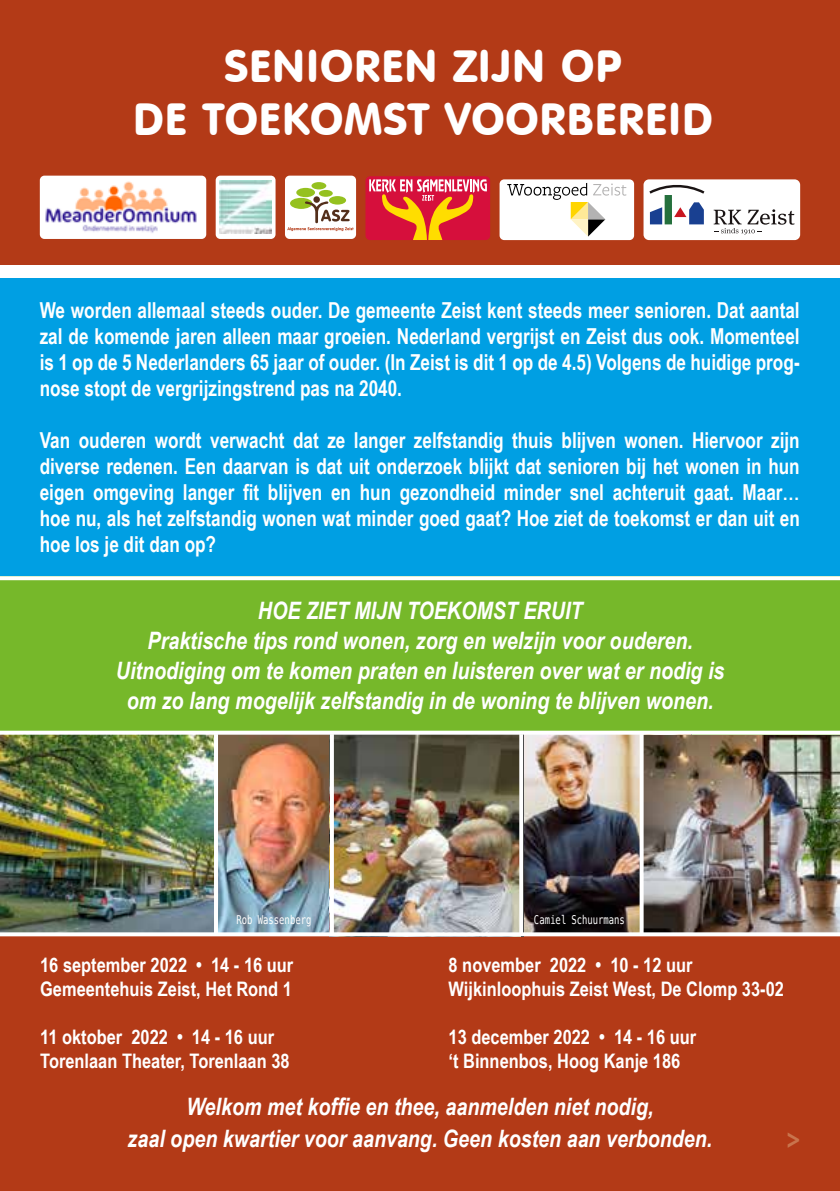
<style>
.page{position:relative;width:840px;height:1191px;background:#fff}
.page>*{position:absolute;margin:0;border:0;box-sizing:border-box;transform-origin:0 0}
.t1{font:44px/52.8px "VAG Rounded BT";letter-spacing:.02em;color:#fff;text-align:center}
.t2{font:italic 700 28px "Arial Narrow";color:#c9744d}
.t3{font:italic 700 24px/30px "Arial Narrow";color:#fff;text-align:center}
.t4{font:700 22px/26px "Arial Narrow";color:#fff;text-align:justify;scale:.95 1}
.t5{font:700 20px/24px "Arial Narrow";color:#fff}
.t6{font:12px "Menlo";color:#fff;scale:.74 1}
</style>
<div class="page">
<div style="left:0;top:901px;width:839px;height:290px;background:#b33a17"></div>
<div style="left:0;top:563px;width:839px;height:181px;background:#76b82a"></div>
<img style="left:218px;top:734px;width:112px;height:198px">
<img style="left:523px;top:734px;width:166px;height:198px">
<div style="left:0;top:0;width:839px;height:264px;background:#b33a17"></div>
<div style="left:0;top:278px;width:839px;height:298px;background:#009fe3"></div>
<img style="left:0;top:734px;width:214px;height:198px">
<img style="left:334px;top:734px;width:185px;height:198px">
<svg style="left:0;top:576px;width:839px;height:4px;background:#f7fbf3"></svg>
<svg style="left:0;top:730px;width:839px;height:4px;background:#e7f2da"></svg>
<img style="left:643px;top:735px;width:196px;height:197px">
<svg style="left:0;top:932px;width:839px;height:4px;background:#f2f3f3"></svg>
<hr style="left:214px;top:734px;width:4px;height:200px;background:#fff">
<svg style="left:330px;top:734px;width:4px;height:200px"></svg>
<svg style="left:519px;top:734px;width:4px;height:200px"></svg>
<svg style="left:639px;top:734px;width:4px;height:200px"></svg>
<img style="left:40px;top:176px;width:166px;height:63px">
<svg style="left:215px;top:176px;width:60px;height:63px"></svg>
<img style="left:220px;top:181px;width:51px;height:53px">
<svg style="left:365px;top:176px;width:125px;height:64px;background:#e14c43"></svg>
<div style="left:285px;top:176px;width:71px;height:63px;background:#fff;border-radius:5px"></div>
<div style="left:290px;top:198px;width:22px;height:11px;background:#95c11f;border-radius:50%"></div>
<div style="left:329px;top:196px;width:17px;height:9px;background:#95c11f;border-radius:50%"></div>
<div style="left:311px;top:182px;width:15px;height:7px;background:#95c11f;border-radius:50%"></div>
<div style="left:319px;top:190px;width:13px;height:7px;background:#95c11f;border-radius:50%"></div>
<div style="left:296px;top:188px;width:19px;height:9px;background:#95c11f;border-radius:50%"></div>
<div style="left:313px;top:196px;width:7px;height:7px;background:#532f1b;border-radius:50%"></div>
<svg style="left:287px;top:201px;width:66px;height:30px"></svg>
<div style="left:499px;top:179px;width:134px;height:61px;background:#fff;border-radius:5px"></div>
<svg style="left:507px;top:183px;width:119px;height:54px"></svg>
<div style="left:643px;top:179px;width:156px;height:61px;background:#fff;border-radius:5px"></div>
<svg style="left:713px;top:209px;width:81px;height:26px"></svg>
<svg style="left:649px;top:207px;width:12px;height:17px"></svg>
<div style="left:664px;top:195px;width:7px;height:29px;background:#25703d"></div>
<svg style="left:674px;top:202px;width:29px;height:22px"></svg>
<svg style="left:649px;top:185px;width:55px;height:9px"></svg>
<h1 class="t1" style="left:133px;top:39px;width:580px">SENIOREN ZIJN OP<br>DE TOEKOMST VOORBEREID</h1>
<p class="t4" style="left:40px;top:296px;width:801px">We worden allemaal steeds ouder. De gemeente Zeist kent steeds meer senioren. Dat aantal zal de komende jaren alleen maar groeien. Nederland vergrijst en Zeist dus ook. Momenteel is 1 op de 5 Nederlanders 65 jaar of ouder. (In Zeist is dit 1 op de 4.5) Volgens de huidige prog&shy;nose stopt de vergrijzingstrend pas na 2040.</p>
<p class="t4" style="left:40px;top:426px;width:801px">Van ouderen wordt verwacht dat ze langer zelfstandig thuis blijven wonen. Hiervoor zijn diverse redenen. Een daarvan is dat uit onderzoek blijkt dat senioren bij het wonen in hun eigen omgeving langer fit blijven en hun gezondheid minder snel achteruit gaat. Maar… hoe nu, als het zelfstandig wonen wat minder goed gaat? Hoe ziet de toekomst er dan uit en hoe los je dit dan op?</p>
<p class="t3" style="left:116px;top:594px;width:610px">HOE ZIET MIJN TOEKOMST ERUIT<br>Praktische tips rond wonen, zorg en welzijn voor ouderen.<br>Uitnodiging om te komen praten en luisteren over wat er nodig is om zo lang mogelijk zelfstandig in de woning te blijven wonen.</p>
<p class="t6" style="left:236px;top:911px;width:103px">Rob Wassenberg</p>
<p class="t6" style="left:533px;top:911px;width:124px">Camiel Schuurmans</p>
<p class="t5" style="left:40px;top:951px;width:254px">16 september 2022 • 14 - 16 uur<br>Gemeentehuis Zeist, Het Rond 1</p>
<p class="t5" style="left:40px;top:1023px;width:251px">11 oktober 2022 • 14 - 16 uur<br>Torenlaan Theater, Torenlaan 38</p>
<p class="t5" style="left:448px;top:951px;width:336px">8 november 2022 • 10 - 12 uur<br>Wijkinloophuis Zeist West, De Clomp 33-02</p>
<p class="t5" style="left:448px;top:1023px;width:249px">13 december 2022 • 14 - 16 uur ‘t Binnenbos, Hoog Kanje 186</p>
<p class="t3" style="left:127px;top:1089px;width:586px;line-height:32px">Welkom met koffie en thee, aanmelden niet nodig,<br>zaal open kwartier voor aanvang. Geen kosten aan verbonden.</p>
<p class="t2" style="left:786px;top:1118px;width:15px">&gt;</p>
</div>
